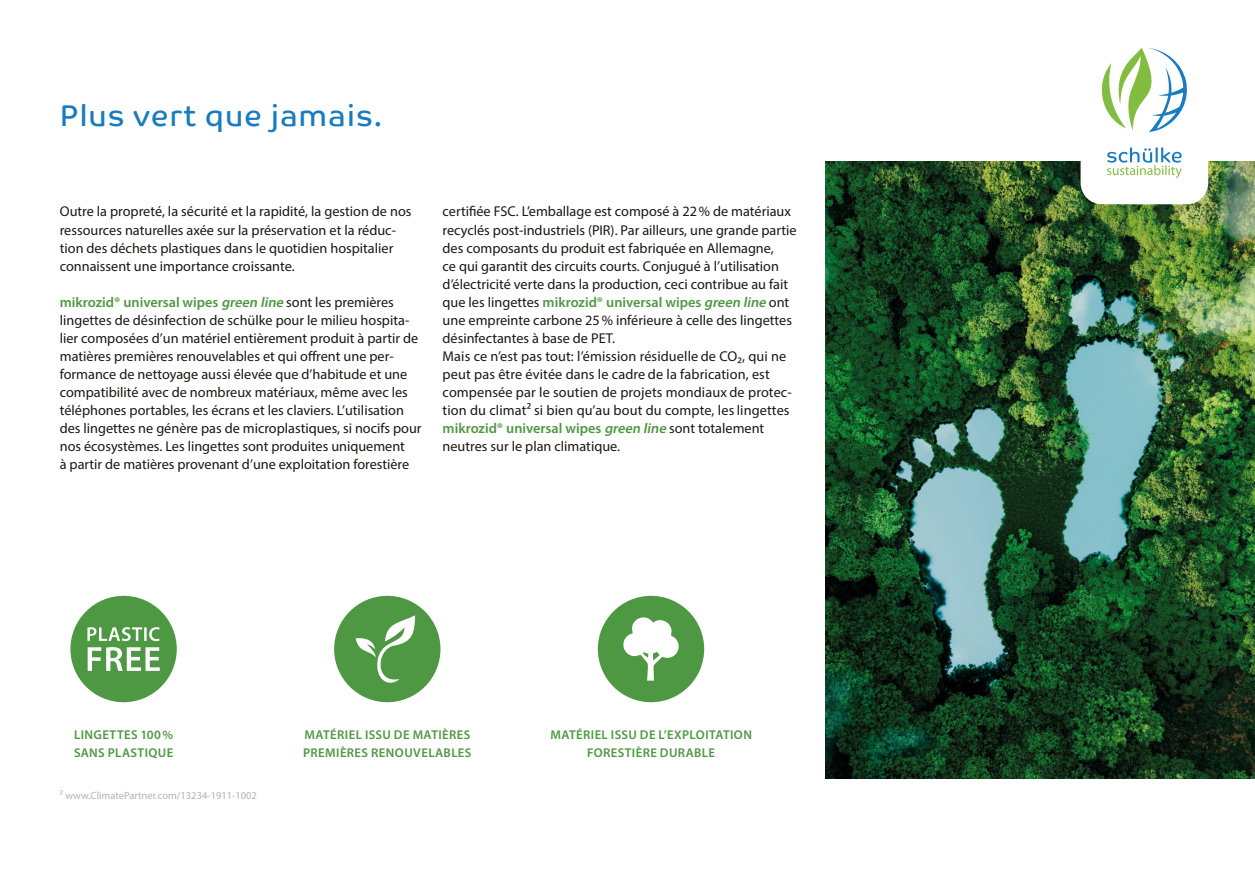
<style>
.page{position:relative;width:1255px;height:894px;background:#fff}
.page>*{position:absolute;margin:0;border:0;box-sizing:border-box;transform-origin:0 0}
.t1{font:30px "Co Text";letter-spacing:.025em;color:#197bc0}
.t2{font:14.25px/18px "Myriad Pro";color:#1b1715}
.t3{font:600 12.75px/18px "Myriad Pro";letter-spacing:.03em;color:#4f9843}
.t4{font:10.5px "Myriad Pro";color:#b3b2b1}
.s1{font-weight:600;color:#4f9843}
.s2{font-weight:600;font-style:italic;color:#4f9843}
</style>
<div class="page">
<img style="left:825px;top:161px;width:430px;height:617px">
<div style="left:1080px;top:0;width:128px;height:204px;background:#fff;border-radius:21px"></div>
<div style="left:70px;top:595px;width:107px;height:107px;background:#4f9843;border-radius:50%"></div>
<svg style="left:88px;top:647px;width:72px;height:23px"></svg>
<svg style="left:87px;top:627px;width:73px;height:13px"></svg>
<div style="left:334px;top:595px;width:106px;height:107px;background:#4f9843;border-radius:50%"></div>
<svg style="left:355px;top:615px;width:60px;height:68px"></svg>
<div style="left:598px;top:595px;width:106px;height:107px;background:#4f9843;border-radius:50%"></div>
<svg style="left:623px;top:617px;width:56px;height:63px"></svg>
<svg style="left:1101px;top:48px;width:86px;height:84px"></svg>
<svg style="left:1107px;top:147px;width:74px;height:31px"></svg>
<h1 class="t1" style="left:60px;top:103px;width:324px">Plus vert que jamais.</h1>
<p class="t2" style="left:60px;top:204px;width:353px">Outre la propreté, la sécurité et la rapidité, la gestion de nos ressources naturelles axée sur la préservation et la réduc&shy;tion des déchets plastiques dans le quotidien hospitalier connaissent une importance croissante.</p>
<p class="t2" style="left:60px;top:294px;width:363px"><span class="s1">mikrozid® universal wipes</span> <span class="s2">greenline</span>sont les premières lingettes de désinfection de schülke pour le milieu hospita&shy;lier composées d’un matériel entièrement produit à partir de matières premières renouvelables et qui offrent une per&shy;formance de nettoyage aussi élevée que d’habitude et une compatibilité avec de nombreux matériaux, même avec les téléphones portables, les écrans et les claviers. L’utilisation des lingettes ne génère pas de microplastiques, si nocifs pour nos écosystèmes. Les lingettes sont produites uniquement<br>à partir de matières provenant d’une exploitation forestière</p>
<p class="t2" style="left:442px;top:204px;width:355px">certifiée FSC. L’emballage est composé à 22% de matériaux recyclés post-industriels (PIR). Par ailleurs, une grande partie des composants du produit est fabriquée en Allemagne,<br>ce qui garantit des circuits courts. Conjugué à l’utilisation d’électricité verte dans la production, ceci contribue au fait que les lingettes <span class="s1">mikrozid® universal wipes</span> <span class="s2">greenline</span>ont une empreinte carbone 25% inférieure à celle des lingettes désinfectantes à base de PET.<br>Mais ce n’est pas tout: l’émission résiduelle de CO₂, qui ne peut pas être évitée dans le cadre de la fabrication, est compensée par le soutien de projets mondiaux de protec&shy;tion du climat2 si bien qu’au bout du compte, les lingettes <span class="s1">mikrozid® universal wipes</span> <span class="s2">greenline</span>sont totalement neutres sur le plan climatique.</p>
<p class="t3" style="left:74px;top:726px;width:101px">LINGETTES 100%<br>SANS PLASTIQUE</p>
<p class="t4" style="left:60px;top:791px;width:199px">2 www.ClimatePartner.com/13234-1911-1002</p>
<p class="t3" style="left:303px;top:726px;width:170px">MATÉRIEL ISSU DE MATIÈRES<br>PREMIÈRES RENOUVELABLES</p>
<p class="t3" style="left:550px;top:726px;width:203px;text-align:center">MATÉRIEL ISSU DE L’EXPLOITATION<br>FORESTIÈRE DURABLE</p>
</div>
